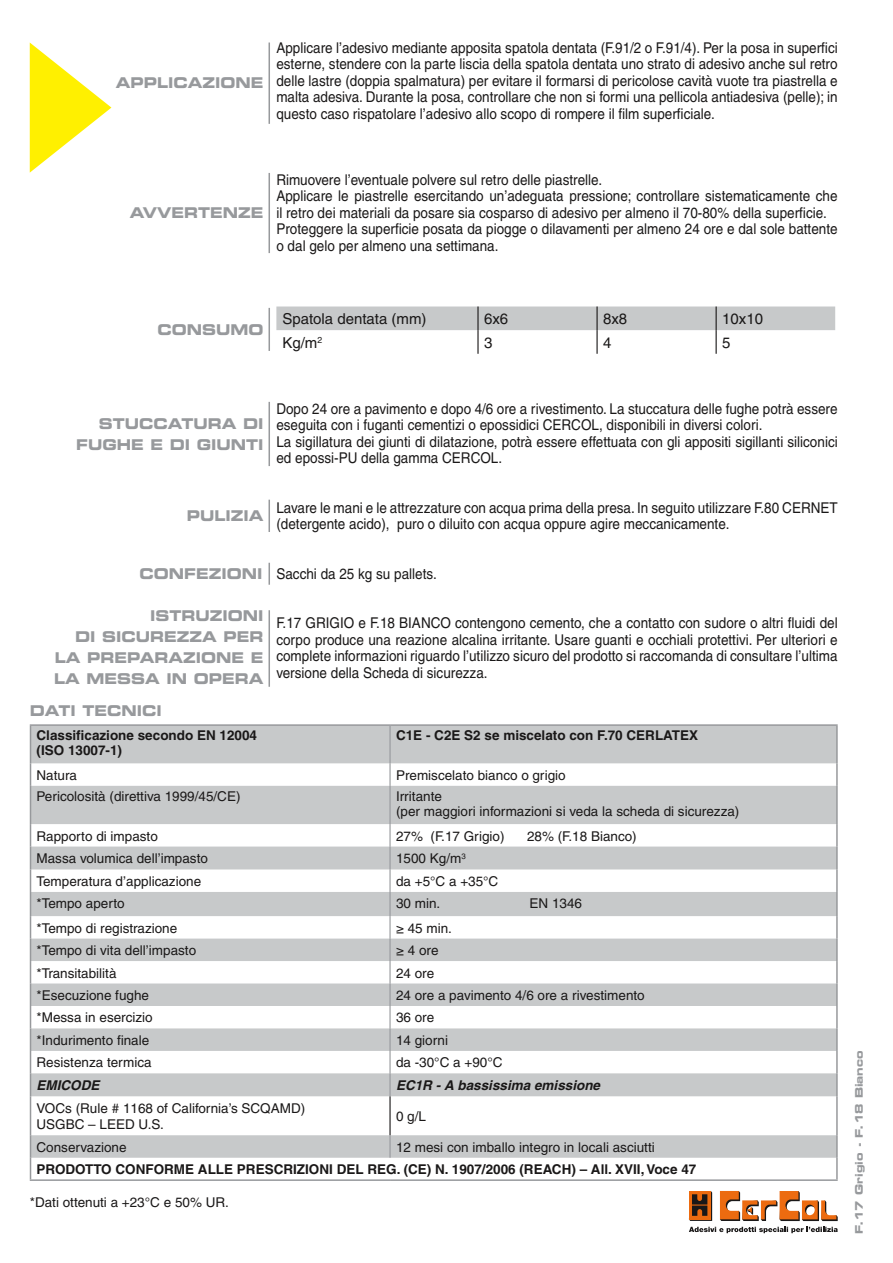
<style>
.page{position:relative;width:893px;height:1263px;background:#fff}
.page>*{position:absolute;margin:0;border:0;box-sizing:border-box;transform-origin:0 0}
.t1{font:15px "Helvetica LT";color:#1a1818}
.t2{font:14.85px/16.5px "Helvetica LT";color:#1a1818;scale:.91 1}
.t3{font:14.85px/21px "Eurostile LT Bold Extended Two";color:#97999c;text-align:right;scale:.91 1}
.t4{font:13.5px/15px "Helvetica LT";color:#1a1818}
.t5{font:700 13.5px/15px "Helvetica LT";color:#1a1818}
.t6{font:italic 700 13.5px "Helvetica LT";color:#1a1818}
.t7{font:10.5px "Eurostile LT Bold Extended Two";color:#97999c}
</style>
<div class="page">
<svg style="left:276px;top:306px;width:559px;height:48px"></svg>
<hr style="left:268px;top:500px;width:2px;height:32px;background:#97999c">
<hr style="left:268px;top:43px;width:2px;height:81px;background:#97999c">
<hr style="left:268px;top:173px;width:2px;height:80px;background:#97999c">
<hr style="left:268px;top:563px;width:2px;height:22px;background:#97999c">
<hr style="left:268px;top:308px;width:2px;height:43px;background:#97999c">
<hr style="left:268px;top:402px;width:2px;height:64px;background:#97999c">
<svg style="left:30px;top:43px;width:81px;height:130px"></svg>
<svg style="left:31px;top:726px;width:805px;height:432px;fill:#c7c9ca"></svg>
<hr style="left:389px;top:1096px;width:2px;height:39px;background:#1a1818">
<hr style="left:389px;top:726px;width:2px;height:37px;background:#97999c">
<hr style="left:389px;top:763px;width:2px;height:23px;background:#97999c">
<hr style="left:389px;top:786px;width:2px;height:38px;background:#97999c">
<hr style="left:389px;top:824px;width:2px;height:22px;background:#97999c">
<hr style="left:389px;top:846px;width:2px;height:23px;background:#97999c">
<hr style="left:389px;top:869px;width:2px;height:23px;background:#97999c">
<hr style="left:389px;top:892px;width:2px;height:24px;background:#97999c">
<hr style="left:389px;top:916px;width:2px;height:22px;background:#97999c">
<hr style="left:389px;top:938px;width:2px;height:23px;background:#97999c">
<hr style="left:389px;top:961px;width:2px;height:22px;background:#97999c">
<hr style="left:389px;top:983px;width:2px;height:23px;background:#97999c">
<hr style="left:389px;top:1006px;width:2px;height:22px;background:#97999c">
<hr style="left:389px;top:1028px;width:2px;height:23px;background:#97999c">
<hr style="left:389px;top:1051px;width:2px;height:22px;background:#97999c">
<hr style="left:389px;top:1073px;width:2px;height:23px;background:#97999c">
<hr style="left:389px;top:1135px;width:2px;height:23px;background:#97999c">
<hr style="left:30px;top:724px;width:360px;height:2px;background:#97999c">
<hr style="left:30px;top:726px;width:1px;height:37px;background:#97999c">
<hr style="left:390px;top:724px;width:448px;height:2px;background:#97999c">
<hr style="left:836px;top:726px;width:2px;height:37px;background:#97999c">
<svg style="left:30px;top:763px;width:1px;height:23px"></svg>
<hr style="left:836px;top:763px;width:2px;height:23px;background:#97999c">
<hr style="left:30px;top:786px;width:1px;height:38px;background:#97999c">
<hr style="left:836px;top:786px;width:2px;height:38px;background:#97999c">
<hr style="left:836px;top:824px;width:2px;height:22px;background:#97999c">
<hr style="left:836px;top:846px;width:2px;height:23px;background:#97999c">
<hr style="left:836px;top:869px;width:2px;height:23px;background:#97999c">
<hr style="left:836px;top:892px;width:2px;height:24px;background:#97999c">
<hr style="left:836px;top:916px;width:2px;height:22px;background:#97999c">
<hr style="left:836px;top:938px;width:2px;height:23px;background:#97999c">
<hr style="left:836px;top:961px;width:2px;height:22px;background:#97999c">
<hr style="left:836px;top:983px;width:2px;height:23px;background:#97999c">
<hr style="left:836px;top:1006px;width:2px;height:22px;background:#97999c">
<hr style="left:836px;top:1028px;width:2px;height:23px;background:#97999c">
<hr style="left:836px;top:1051px;width:2px;height:22px;background:#97999c">
<svg style="left:30px;top:824px;width:1px;height:272px"></svg>
<hr style="left:836px;top:1073px;width:2px;height:23px;background:#97999c">
<hr style="left:30px;top:1096px;width:1px;height:39px;background:#97999c">
<hr style="left:836px;top:1096px;width:2px;height:39px;background:#97999c">
<hr style="left:836px;top:1135px;width:2px;height:23px;background:#97999c">
<svg style="left:30px;top:1135px;width:1px;height:44px"></svg>
<hr style="left:836px;top:1158px;width:2px;height:21px;background:#97999c">
<hr style="left:30px;top:1179px;width:360px;height:2px;background:#97999c">
<hr style="left:390px;top:1179px;width:448px;height:2px;background:#97999c">
<svg style="left:689px;top:1191px;width:23px;height:30px"></svg>
<svg style="left:720px;top:1191px;width:118px;height:30px"></svg>
<svg style="left:689px;top:1227px;width:149px;height:6px"></svg>
<hr style="left:268px;top:610px;width:2px;height:77px;background:#97999c">
<p class="t3" style="left:116px;top:72px;width:164px">APPLICAZIONE</p>
<p class="t2" style="left:276px;top:39px;width:618px;text-align:justify">Applicare l’adesivo mediante apposita spatola dentata (F.91/2 o F.91/4). Per la posa in superfici esterne, stendere con la parte liscia della spatola dentata uno strato di adesivo anche sul retro delle lastre (doppia spalmatura) per evitare il formarsi di pericolose cavità vuote tra piastrella e malta adesiva. Durante la posa, controllare che non si formi una pellicola antiadesiva (pelle); in questo caso rispatolare l’adesivo allo scopo di rompere il film superficiale.</p>
<p class="t3" style="left:130px;top:202px;width:149px">AVVERTENZE</p>
<p class="t2" style="left:276px;top:171px;width:618px">Rimuovere l’eventuale polvere sul retro delle piastrelle.<br>Applicare le piastrelle esercitando un’adeguata pressione; controllare sistematicamente che il retro dei materiali da posare sia cosparso di adesivo per almeno il 70-80% della superficie.<br>Proteggere la superficie posata da piogge o dilavamenti per almeno 24 ore e dal sole battente o dal gelo per almeno una settimana.</p>
<p class="t3" style="left:158px;top:318px;width:118px">CONSUMO</p>
<p class="t1" style="left:282px;top:310px;width:146px">Spatola dentata (mm)</p>
<p class="t1" style="left:484px;top:310px;width:26px">6x6</p>
<p class="t1" style="left:603px;top:310px;width:26px">8x8</p>
<p class="t1" style="left:722px;top:310px;width:42px">10x10</p>
<p class="t1" style="left:282px;top:334px;width:41px">Kg/m<sup>2</sup></p>
<p class="t1" style="left:484px;top:334px;width:10px">3</p>
<p class="t1" style="left:603px;top:334px;width:10px">4</p>
<p class="t1" style="left:722px;top:334px;width:10px">5</p>
<p class="t3" style="left:76px;top:413px;width:207px">STUCCATURA DI<br>FUGHE E DI GIUNTI</p>
<p class="t3" style="left:187px;top:505px;width:86px">PULIZIA</p>
<p class="t3" style="left:139px;top:563px;width:137px">CONFEZIONI</p>
<p class="t3" style="left:54px;top:605px;width:232px">ISTRUZIONI<br>DI SICUREZZA PER<br>LA PREPARAZIONE E<br>LA MESSA IN OPERA</p>
<p class="t3" style="left:30px;top:700px;width:147px">DATI TECNICI</p>
<p class="t2" style="left:276px;top:400px;width:618px">Dopo 24 ore a pavimento e dopo 4/6 ore a rivestimento. La stuccatura delle fughe potrà essere eseguita con i fuganti cementizi o epossidici CERCOL, disponibili in diversi colori.<br>La sigillatura dei giunti di dilatazione, potrà essere effettuata con gli appositi sigillanti siliconici ed epossi-PU della gamma CERCOL.</p>
<p class="t2" style="left:276px;top:499px;width:618px">Lavare le mani e le attrezzature con acqua prima della presa. In seguito utilizzare F.80 CERNET (detergente acido), puro o diluito con acqua oppure agire meccanicamente.</p>
<p class="t2" style="left:276px;top:565px;width:178px">Sacchi da 25 kg su pallets.</p>
<p class="t2" style="left:276px;top:615px;width:618px;text-align:justify">F.17 GRIGIO e F.18 BIANCO contengono cemento, che a contatto con sudore o altri fluidi del corpo produce una reazione alcalina irritante. Usare guanti e occhiali protettivi. Per ulteriori e complete informazioni riguardo l’utilizzo sicuro del prodotto si raccomanda di consultare l’ultima versione della Scheda di sicurezza.</p>
<p class="t5" style="left:37px;top:727px;width:222px">Classificazione secondo EN 12004 (ISO 13007-1)</p>
<p class="t5" style="left:396px;top:727px;width:304px">C1E - C2E S2 se miscelato con F.70 CERLATEX</p>
<p class="t4" style="left:37px;top:767px;width:42px">Natura</p>
<p class="t4" style="left:396px;top:767px;width:171px">Premiscelato bianco o grigio</p>
<p class="t4" style="left:37px;top:788px;width:206px">Pericolosità (direttiva 1999/45/CE)</p>
<p class="t4" style="left:396px;top:788px;width:345px">Irritante<br>(per maggiori informazioni si veda la scheda di sicurezza)</p>
<p class="t4" style="left:37px;top:828px;width:123px">Rapporto di impasto</p>
<p class="t4" style="left:396px;top:828px;width:110px">27% (F.17 Grigio)</p>
<p class="t4" style="left:527px;top:828px;width:111px">28% (F.18 Bianco)</p>
<p class="t4" style="left:37px;top:851px;width:173px">Massa volumica dell’impasto</p>
<p class="t4" style="left:396px;top:851px;width:71px">1500 Kg/m<sup>3</sup></p>
<p class="t4" style="left:37px;top:874px;width:166px">Temperatura d’applicazione</p>
<p class="t4" style="left:396px;top:874px;width:104px">da +5°C a +35°C</p>
<p class="t4" style="left:37px;top:896px;width:90px">*Tempo aperto</p>
<p class="t4" style="left:396px;top:896px;width:46px">30 min.</p>
<p class="t4" style="left:530px;top:896px;width:54px">EN 1346</p>
<p class="t4" style="left:37px;top:920px;width:142px">*Tempo di registrazione</p>
<p class="t4" style="left:396px;top:920px;width:58px">≥ 45 min.</p>
<p class="t4" style="left:37px;top:943px;width:161px">*Tempo di vita dell’impasto</p>
<p class="t4" style="left:396px;top:943px;width:44px">≥ 4 ore</p>
<p class="t4" style="left:37px;top:965px;width:82px">*Transitabilità</p>
<p class="t4" style="left:396px;top:965px;width:40px">24 ore</p>
<p class="t4" style="left:37px;top:988px;width:114px">*Esecuzione fughe</p>
<p class="t4" style="left:396px;top:988px;width:250px">24 ore a pavimento 4/6 ore a rivestimento</p>
<p class="t4" style="left:37px;top:1010px;width:118px">*Messa in esercizio</p>
<p class="t4" style="left:396px;top:1010px;width:40px">36 ore</p>
<p class="t4" style="left:37px;top:1033px;width:114px">*Indurimento finale</p>
<p class="t4" style="left:396px;top:1033px;width:54px">14 giorni</p>
<p class="t4" style="left:37px;top:1055px;width:117px">Resistenza termica</p>
<p class="t4" style="left:396px;top:1055px;width:108px">da -30°C a +90°C</p>
<p class="t6" style="left:37px;top:1077px;width:65px">EMICODE</p>
<p class="t6" style="left:396px;top:1077px;width:206px">EC1R - A bassissima emissione</p>
<p class="t4" style="left:37px;top:1100px;width:270px;line-height:16.5px">VOCs (Rule # 1168 of California’s SCQAMD)<br>USGBC – LEED U.S.</p>
<p class="t4" style="left:396px;top:1109px;width:32px">0 g/L</p>
<p class="t4" style="left:37px;top:1139px;width:92px">Conservazione</p>
<p class="t4" style="left:396px;top:1139px;width:260px">12 mesi con imballo integro in locali asciutti</p>
<p class="t5" style="left:37px;top:1162px;width:661px">PRODOTTO CONFORME ALLE PRESCRIZIONI DEL REG. (CE) N. 1907/2006 (REACH) – All. XVII, Voce 47</p>
<p class="t4" style="left:30px;top:1195px;width:201px">*Dati ottenuti a +23°C e 50% UR.</p>
<p class="t7" style="left:852px;top:1234px;width:185px;rotate:-90deg">F.17 Grigio - F.18 Bianco</p>
</div>
